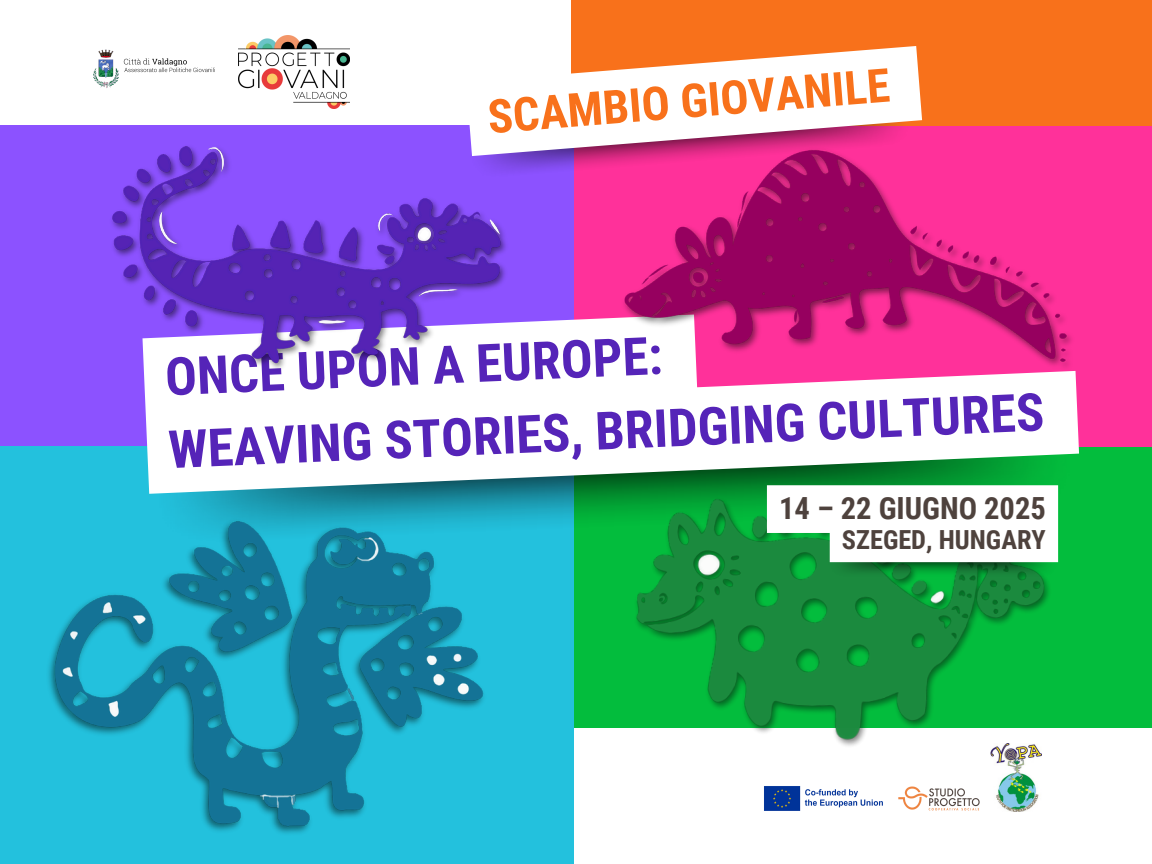
<style>
.page{position:relative;width:1152px;height:864px;background:#fff}
.page>*{position:absolute;margin:0;border:0;box-sizing:border-box;transform-origin:0 0}
.t1{font:700 52.5px/71.2px "Roboto Condensed";color:#5524b8}
.t2{font:700 46.8px "Roboto Condensed";color:#f8711b}
.t3{font:700 30.45px "Roboto Condensed";color:#4e423d}
.t4{font:700 26.25px "Roboto Condensed";color:#4e423d}
</style>
<div class="page">
<img style="left:238px;top:35px;width:112px;height:73px">
<img style="left:93px;top:49px;width:122px;height:39px">
<img style="left:996px;top:771px;width:43px;height:41px">
<div style="left:0;top:125px;width:574px;height:322px;background:#8c52ff"></div>
<div style="left:574px;top:125px;width:578px;height:322px;background:#ff319a"></div>
<div style="left:0;top:447px;width:574px;height:417px;background:#23c1dd"></div>
<div style="left:574px;top:447px;width:578px;height:280px;background:#03bd3d"></div>
<div style="left:571px;top:0;width:581px;height:125px;background:#f8711b"></div>
<img style="left:898px;top:786px;width:82px;height:25px">
<img style="left:764px;top:786px;width:119px;height:25px">
<svg style="left:142px;top:318px;width:937px;height:176px;background:#e6f1ef"></svg>
<svg style="left:530px;top:46px;width:392px;height:110px;fill:#fff"></svg>
<img style="left:612px;top:109px;width:477px;height:313px">
<img style="left:112px;top:125px;width:418px;height:256px">
<img style="left:48px;top:504px;width:459px;height:330px">
<img style="left:612px;top:469px;width:460px;height:302px">
<img style="left:828px;top:562px;width:230px;height:15px">
<svg style="left:767px;top:485px;width:291px;height:77px;background:#ebf5ee"></svg>
<p class="t2" style="left:485px;top:92px;width:405px;rotate:-5deg">SCAMBIO GIOVANILE</p>
<p class="t1" style="left:164px;top:340px;width:879px;rotate:-2deg">ONCE UPON A EUROPE:<br>WEAVING STORIES, BRIDGING CULTURES</p>
<h2 class="t3" style="left:779px;top:491px;width:268px">14 – 22 GIUGNO 2025</h2>
<p class="t4" style="left:842px;top:525px;width:205px">SZEGED, HUNGARY</p>
</div>
